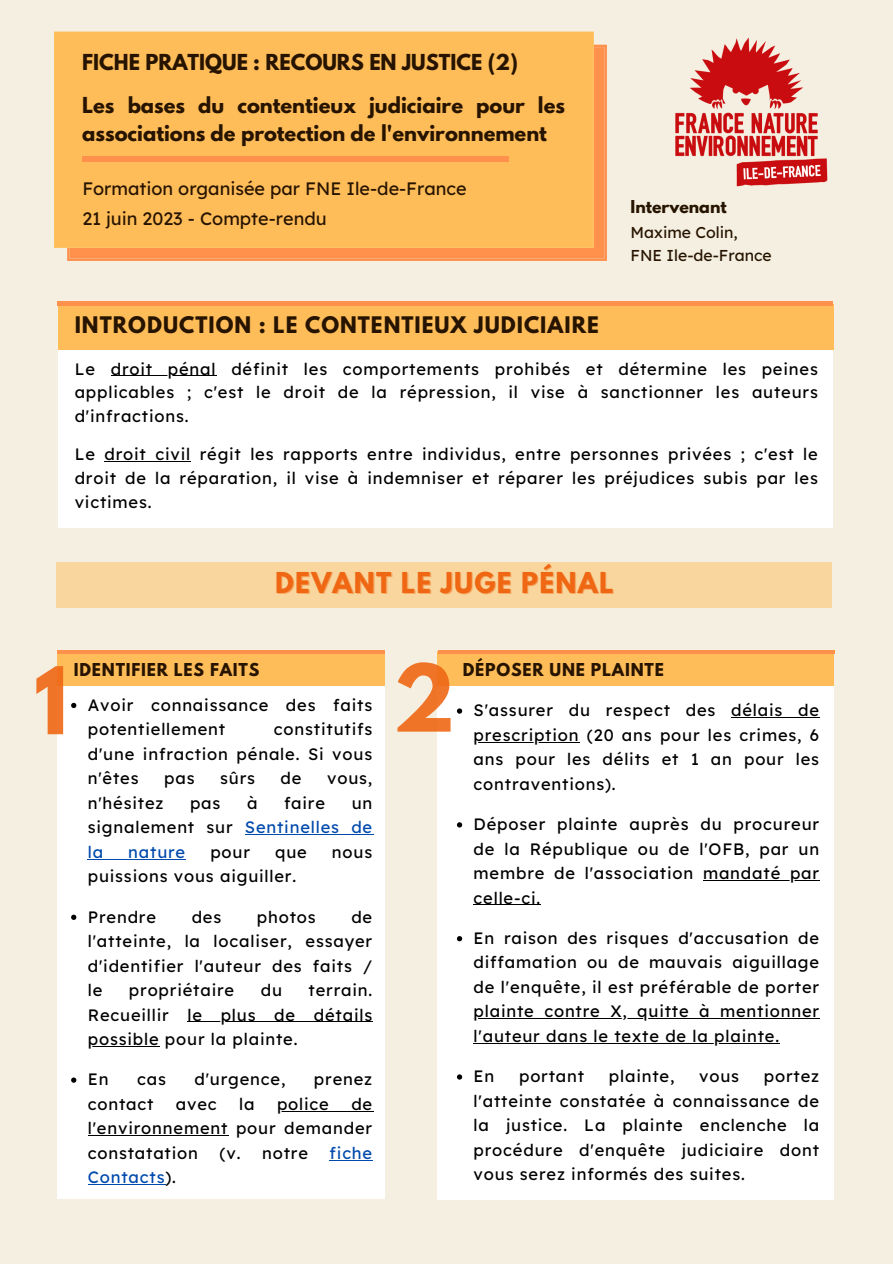
<style>
.page{position:relative;width:893px;height:1264px;background:#fff}
.page>*{position:absolute;margin:0;border:0;box-sizing:border-box;transform-origin:0 0}
.t1{font:700 82.5px "League Spartan";color:#ef6713}
.t2{font:700 25.5px "League Spartan";letter-spacing:.05em;color:#ef6713}
.t3{font:700 20.25px "League Spartan";letter-spacing:.05em;color:#271400}
.t4{font:700 19.5px/28px "League Spartan";color:#271400}
.t5{font:18px "Lexend Deca";color:#271400}
.t6{font:16.5px/24.5px "Lexend Deca";letter-spacing:.05em;color:#000;text-align:justify}
.t7{font:16.5px "Lexend Deca";letter-spacing:.05em;color:#004aad}
.t8{font:700 15.75px "League Spartan";letter-spacing:.05em;color:#271400}
.t9{font:15.75px "Lexend Deca";color:#271400}
.t10{font:700 15.75px "League Spartan";color:#271400}
.s1{color:#004aad}
.s2{color:#000}
</style>
<div class="page">
<div style="left:0;top:0;width:892px;height:1263px;background:#f4efe1"></div>
<svg style="left:67px;top:45px;width:540px;height:216px;background:#fe9450"></svg>
<div style="left:54px;top:32px;width:539px;height:216px;background:#ffbd59"></div>
<div style="left:58px;top:301px;width:774px;height:226px;background:#fff"></div>
<div style="left:58px;top:305px;width:775px;height:45px;background:#ffbd59"></div>
<div style="left:58px;top:301px;width:775px;height:5px;background:#ff914d"></div>
<hr style="left:82px;top:157px;width:426px;height:4px;background:#ff914d">
<img style="left:675px;top:37px;width:153px;height:150px">
<div style="left:57px;top:562px;width:775px;height:45px;background:#f9d69d"></div>
<div style="left:58px;top:651px;width:327px;height:547px;background:#fff"></div>
<div style="left:58px;top:651px;width:327px;height:34px;background:#ffbd59"></div>
<hr style="left:58px;top:650px;width:327px;height:4px;background:#ff914d">
<div style="left:438px;top:651px;width:396px;height:548px;background:#fff"></div>
<div style="left:438px;top:650px;width:396px;height:35px;background:#ffbd59"></div>
<hr style="left:111px;top:375px;width:105px;height:1px;background:#000">
<hr style="left:104px;top:461px;width:87px;height:1px;background:#000">
<hr style="left:438px;top:650px;width:396px;height:4px;background:#ff914d">
<svg style="left:71px;top:702px;width:5px;height:6px"></svg>
<hr style="left:245px;top:834px;width:128px;height:1px;background:#004aad">
<hr style="left:88px;top:858px;width:98px;height:1px;background:#004aad">
<svg style="left:71px;top:914px;width:5px;height:5px"></svg>
<hr style="left:187px;top:1021px;width:186px;height:1px;background:#000">
<hr style="left:88px;top:1045px;width:71px;height:1px;background:#000">
<svg style="left:71px;top:1077px;width:5px;height:5px"></svg>
<hr style="left:277px;top:1110px;width:96px;height:1px;background:#000">
<hr style="left:88px;top:1135px;width:140px;height:1px;background:#000">
<hr style="left:329px;top:1159px;width:44px;height:1px;background:#004aad">
<hr style="left:88px;top:1184px;width:77px;height:1px;background:#004aad">
<svg style="left:457px;top:708px;width:5px;height:5px"></svg>
<hr style="left:731px;top:717px;width:88px;height:1px;background:#000">
<hr style="left:473px;top:741px;width:106px;height:1px;background:#000">
<svg style="left:457px;top:822px;width:5px;height:5px"></svg>
<hr style="left:703px;top:880px;width:116px;height:1px;background:#000">
<hr style="left:473px;top:904px;width:68px;height:1px;background:#000">
<svg style="left:457px;top:936px;width:5px;height:5px"></svg>
<hr style="left:473px;top:1018px;width:346px;height:1px;background:#000">
<hr style="left:473px;top:1042px;width:307px;height:1px;background:#000">
<svg style="left:457px;top:1074px;width:5px;height:5px"></svg>
<p class="t4" style="left:82px;top:51px;width:437px">FICHE PRATIQUE : RECOURS EN JUSTICE (2)</p>
<p class="t4" style="left:82px;top:94px;width:484px">Les bases du contentieux judiciaire pour les associations de protection de l'environnement</p>
<p class="t5" style="left:82px;top:177px;width:386px">Formation organisée par FNE Ile-de-France</p>
<p class="t5" style="left:82px;top:207px;width:246px">21 juin 2023 - Compte-rendu</p>
<p class="t3" style="left:75px;top:315px;width:525px">INTRODUCTION : LE CONTENTIEUX JUDICIAIRE</p>
<p class="t10" style="left:630px;top:199px;width:98px">Intervenant</p>
<p class="t9" style="left:630px;top:222px;width:109px">Maxime Colin,</p>
<p class="t9" style="left:630px;top:245px;width:143px">FNE Ile-de-France</p>
<p class="t6" style="left:75px;top:356px;width:744px;line-height:23.7px">Le droit pénal définit les comportements prohibés et détermine les peines applicables ; c'est le droit de la répression, il vise à sanctionner les auteurs d'infractions.</p>
<p class="t6" style="left:75px;top:442px;width:744px;line-height:23.7px">Le droit civil régit les rapports entre individus, entre personnes privées ; c'est le droit de la réparation, il vise à indemniser et réparer les préjudices subis par les victimes.</p>
<p class="t2" style="left:275px;top:569px;width:340px">DEVANT LE JUGE PÉNAL</p>
<p class="t8" style="left:74px;top:661px;width:187px">IDENTIFIER LES FAITS</p>
<p class="t8" style="left:463px;top:661px;width:202px">DÉPOSER UNE PLAINTE</p>
<p class="t6" style="left:88px;top:692px;width:286px">Avoir connaissance des faits potentiellement</p>
<h1 class="t1" style="left:34px;top:660px;width:36px">1</h1>
<h1 class="t1" style="left:393px;top:657px;width:64px">2</h1>
<p class="t6" style="left:473px;top:698px;width:347px">S'assurer du respect des délais de prescription (20 ans pour les crimes, 6 ans pour les délits et 1 an pour les contraventions).</p>
<p class="t6" style="left:473px;top:811px;width:347px">Déposer plainte auprès du procureur de la République ou de l'OFB, par un membre de l'association mandaté par celle-ci.</p>
<p class="t6" style="left:473px;top:925px;width:347px">En raison des risques d'accusation de diffamation ou de mauvais aiguillage de l'enquête, il est préférable de porter plainte contre X, quitte à mentionner l'auteur dans le texte de la plainte.</p>
<p class="t6" style="left:473px;top:1063px;width:22px">En</p>
<p class="t6" style="left:519px;top:1063px;width:67px">portant</p>
<p class="t6" style="left:609px;top:1063px;width:67px">plainte,</p>
<p class="t6" style="left:699px;top:1063px;width:41px">vous</p>
<p class="t6" style="left:88px;top:716px;width:286px;text-indent:186px">constitutifs d'une infraction pénale. Si vous n'êtes</p>
<p class="t6" style="left:164px;top:765px;width:32px">pas</p>
<p class="t6" style="left:220px;top:765px;width:36px">sûrs</p>
<p class="t6" style="left:280px;top:765px;width:22px">de</p>
<p class="t6" style="left:327px;top:765px;width:47px">vous,</p>
<p class="t6" style="left:88px;top:790px;width:77px">n'hésitez</p>
<p class="t6" style="left:190px;top:790px;width:32px">pas</p>
<p class="t6" style="left:247px;top:790px;width:12px">à</p>
<p class="t6" style="left:284px;top:790px;width:43px">faire</p>
<p class="t6" style="left:88px;top:790px;width:286px;text-indent:264px">un signalement sur <span class="s1">Sentinelles de la</span></p>
<p class="t7" style="left:128px;top:841px;width:58px">nature</p>
<p class="t6" style="left:210px;top:839px;width:41px">pour</p>
<p class="t6" style="left:275px;top:839px;width:33px">que</p>
<p class="t6" style="left:332px;top:839px;width:42px">nous</p>
<p class="t6" style="left:88px;top:863px;width:210px">puissions vous aiguiller.</p>
<p class="t6" style="left:88px;top:904px;width:70px">Prendre</p>
<p class="t6" style="left:192px;top:904px;width:31px">des</p>
<p class="t6" style="left:257px;top:904px;width:60px">photos</p>
<p class="t6" style="left:88px;top:904px;width:286px;text-indent:263px">de l'atteinte, la localiser, essayer d'identifier l'auteur des faits / le</p>
<p class="t6" style="left:129px;top:977px;width:107px">propriétaire</p>
<p class="t6" style="left:261px;top:977px;width:23px">du</p>
<p class="t6" style="left:88px;top:977px;width:286px;text-indent:221px">terrain.<br>Recueillir le plus de détails possible pour la plainte.</p>
<p class="t6" style="left:88px;top:1066px;width:22px">En</p>
<p class="t6" style="left:137px;top:1066px;width:30px">cas</p>
<p class="t6" style="left:194px;top:1066px;width:92px">d'urgence,</p>
<p class="t6" style="left:314px;top:1066px;width:60px">prenez</p>
<p class="t6" style="left:88px;top:1091px;width:67px">contact</p>
<p class="t6" style="left:176px;top:1091px;width:42px">avec</p>
<p class="t6" style="left:239px;top:1091px;width:17px">la</p>
<p class="t6" style="left:277px;top:1091px;width:53px">police</p>
<p class="t6" style="left:473px;top:1063px;width:347px;text-indent:290px">portez l'atteinte constatée à connaissance de la justice. La plainte enclenche la procédure d'enquête judiciaire dont vous serez informés des suites.</p>
<p class="t6" style="left:88px;top:1091px;width:286px;text-indent:263px">de l'environnement pour demander constatation</p>
<p class="t6" style="left:219px;top:1140px;width:90px">(v. notre</p>
<p class="t7" style="left:329px;top:1142px;width:44px">fiche</p>
<p class="t7" style="left:88px;top:1166px;width:90px">Contacts<span class="s2">).</span></p>
</div>
